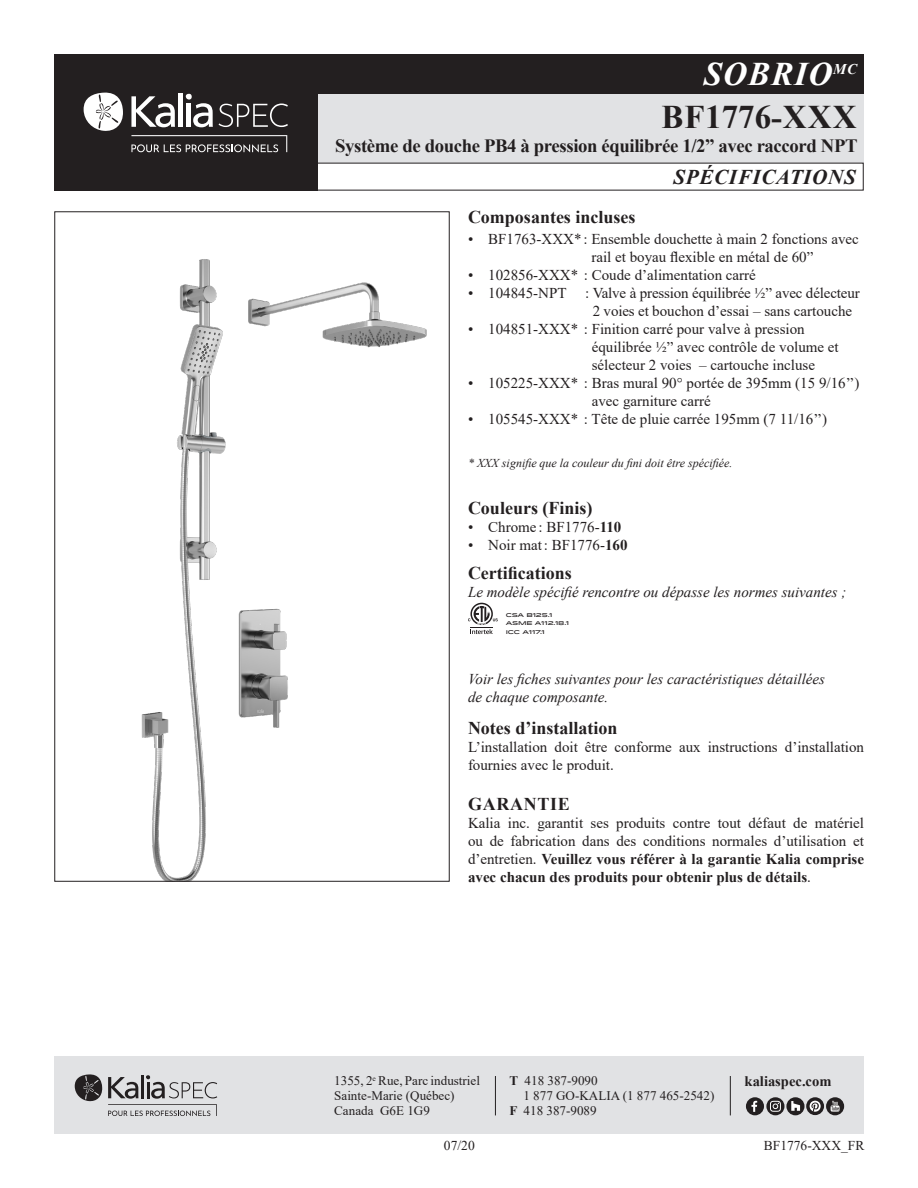
<style>
.page{position:relative;width:918px;height:1188px;background:#fff}
.page>*{position:absolute;margin:0;border:0;box-sizing:border-box;transform-origin:0 0}
.t1{font:700 33px "Times New Roman";letter-spacing:.015em;color:#231f20}
.t2{font:italic 700 33px "Times New Roman";letter-spacing:.035em;color:#fff}
.t3{font:italic 700 21px "Times New Roman";letter-spacing:.035em;color:#231f20}
.t4{font:700 18.75px "Times New Roman";letter-spacing:-.02em;color:#231f20}
.Spec-Description_Tit{font:700 18px "Times New Roman";color:#231f20}
.Spec-Description_Tit-2{font:700 18px "Times New Roman";letter-spacing:.035em;color:#231f20}
.Spec-Description_nor{font:15px/18px "Times New Roman";color:#231f20}
.Spec-Description_nor-2{font:italic 15px "Times New Roman";color:#231f20}
.Spec-Description__FR{font:15px "Times New Roman";color:#231f20}
.Spec-Description_Tit-3{font:700 14.55px "Times New Roman";color:#231f20}
.date-file{font:13.5px "Times New Roman";color:#231f20}
.Spec-Description_Tit-4{font:13.05px "Times New Roman";color:#231f20}
.Spec-Description__FR-2{font:italic 12px "Times New Roman";color:#231f20}
.t5{font:500 5.4px/8.6px "Idlewild";letter-spacing:-.025em;color:#231f20}
.s1{font-weight:700}
</style>
<div class="page">
<svg style="left:468px;top:603px;width:30px;height:31px"></svg>
<div style="left:54px;top:54px;width:810px;height:40px;background:#231f20"></div>
<div style="left:240px;top:94px;width:624px;height:70px;background:#e1e2e4"></div>
<img style="left:141px;top:259px;width:286px;height:621px">
<div style="left:54px;top:54px;width:263px;height:136px;background:#231f20"></div>
<svg style="left:219px;top:104px;width:69px;height:23px"></svg>
<svg style="left:83px;top:92px;width:40px;height:39px"></svg>
<hr style="left:179px;top:94px;width:4px;height:33px;background:#fff">
<svg style="left:131px;top:96px;width:44px;height:31px"></svg>
<svg style="left:186px;top:94px;width:27px;height:33px"></svg>
<svg style="left:131px;top:135px;width:156px;height:17px"></svg>
<div style="left:54px;top:1056px;width:810px;height:78px;background:#e1e2e4"></div>
<hr style="left:730px;top:1076px;width:1px;height:39px;background:#231f20">
<hr style="left:495px;top:1076px;width:1px;height:39px;background:#231f20">
<svg style="left:75px;top:1074px;width:27px;height:28px"></svg>
<svg style="left:108px;top:1075px;width:109px;height:41px"></svg>
<div style="left:746px;top:1097px;width:18px;height:18px;background:#231f20;border-radius:50%"></div>
<svg style="left:751px;top:1101px;width:6px;height:11px"></svg>
<svg style="left:766px;top:1097px;width:18px;height:18px"></svg>
<svg style="left:770px;top:1101px;width:11px;height:11px"></svg>
<svg style="left:786px;top:1097px;width:19px;height:18px"></svg>
<svg style="left:791px;top:1101px;width:9px;height:10px"></svg>
<div style="left:826px;top:1097px;width:18px;height:18px;background:#231f20;border-radius:50%"></div>
<svg style="left:831px;top:1101px;width:9px;height:11px"></svg>
<svg style="left:806px;top:1097px;width:18px;height:18px"></svg>
<svg style="left:810px;top:1101px;width:11px;height:11px"></svg>
<p class="t2" style="left:704px;top:51px;width:155px">SOBRIO<sup>MC</sup></p>
<p class="t1" style="left:661px;top:93px;width:197px">BF1776-XXX</p>
<p class="t4" style="left:335px;top:132px;width:524px">Système de douche PB4 à pression équilibrée 1/2” avec raccord NPT</p>
<p class="t3" style="left:673px;top:162px;width:184px">SPÉCIFICATIONS</p>
<p class="Spec-Description_Tit" style="left:468px;top:204px;width:169px">Composantes incluses</p>
<p class="Spec-Description_nor" style="left:591px;top:230px;width:269px;text-indent:-123px">• BF1763-XXX* : Ensemble douchette à main 2 fonctions avec rail et boyau flexible en métal de 60”</p>
<p class="Spec-Description_nor" style="left:468px;top:266px;width:289px">• 102856-XXX* : Coude d’alimentation carré</p>
<p class="Spec-Description_nor" style="left:593px;top:284px;width:269px;text-indent:-125px">• 104845-NPT : Valve à pression équilibrée ½” avec délecteur<br>2 voies et bouchon d’essai – sans cartouche</p>
<p class="Spec-Description_nor" style="left:592px;top:320px;width:249px;text-indent:-124px">• 104851-XXX* : Finition carré pour valve à pression équilibrée ½” avec contrôle de volume et sélecteur 2 voies – cartouche incluse</p>
<p class="Spec-Description_nor" style="left:592px;top:374px;width:269px;text-indent:-124px">• 105225-XXX* : Bras mural 90° portée de 395mm (15 9/16’’) avec garniture carré</p>
<p class="Spec-Description_nor" style="left:468px;top:410px;width:361px">• 105545-XXX* : Tête de pluie carrée 195mm (7 11/16’’)</p>
<p class="Spec-Description__FR-2" style="left:468px;top:455px;width:266px">* XXX signifie que la couleur du fini doit être spécifiée.</p>
<p class="Spec-Description_Tit" style="left:468px;top:495px;width:126px">Couleurs (Finis)</p>
<p class="Spec-Description__FR" style="left:468px;top:516px;width:155px">• Chrome : BF1776-<span class="s1">110</span></p>
<p class="Spec-Description__FR" style="left:468px;top:535px;width:161px">• Noir mat: BF1776-<span class="s1">160</span></p>
<p class="Spec-Description_Tit" style="left:468px;top:560px;width:105px">Certifications</p>
<p class="Spec-Description_nor-2" style="left:468px;top:581px;width:380px">Le modèle spécifié rencontre ou dépasse les normes suivantes ;</p>
<p class="t5" style="left:506px;top:610px;width:65px">CSA B125.1<br>ASME A112.18.1<br>ICC A117.1</p>
<p class="Spec-Description_nor-2" style="left:468px;top:669px;width:359px">Voir les fiches suivantes pour les caractéristiques détaillées</p>
<p class="Spec-Description_nor-2" style="left:468px;top:687px;width:142px">de chaque composante.</p>
<p class="Spec-Description_Tit" style="left:468px;top:715px;width:151px">Notes d’installation</p>
<p class="Spec-Description_nor" style="left:468px;top:738px;width:398px">L’installation doit être conforme aux instructions d’installation fournies avec le produit.</p>
<p class="Spec-Description_Tit-2" style="left:468px;top:791px;width:103px">GARANTIE</p>
<p class="Spec-Description_nor" style="left:468px;top:814px;width:398px;text-align:justify">Kalia inc. garantit ses produits contre tout défaut de matériel ou de fabrication dans des conditions normales d’utilisation et d’entretien. <span class="s1">Veuillez vous référer à la garantie Kalia comprise avec chacun des produits pour obtenir plus de détails</span>.</p>
<p class="Spec-Description_Tit-4" style="left:334px;top:1072px;width:147px">1355, 2<sup>e</sup> Rue, Parc industriel</p>
<p class="Spec-Description_Tit-4" style="left:334px;top:1087px;width:122px">Sainte-Marie (Québec)</p>
<p class="Spec-Description_Tit-4" style="left:334px;top:1102px;width:97px">Canada G6E 1G9</p>
<p class="Spec-Description_Tit-4" style="left:510px;top:1072px;width:90px"><span class="s1">T</span> 418 387-9090</p>
<p class="Spec-Description_Tit-4" style="left:523px;top:1087px;width:192px">1 877 GO-KALIA (1 877 465-2542)</p>
<p class="Spec-Description_Tit-4" style="left:510px;top:1102px;width:89px"><span class="s1">F</span> 418 387-9089</p>
<p class="Spec-Description_Tit-3" style="left:745px;top:1070px;width:88px">kaliaspec.com</p>
<p class="date-file" style="left:444px;top:1136px;width:32px">07/20</p>
<p class="date-file" style="left:764px;top:1136px;width:102px">BF1776-XXX_FR</p>
</div>
